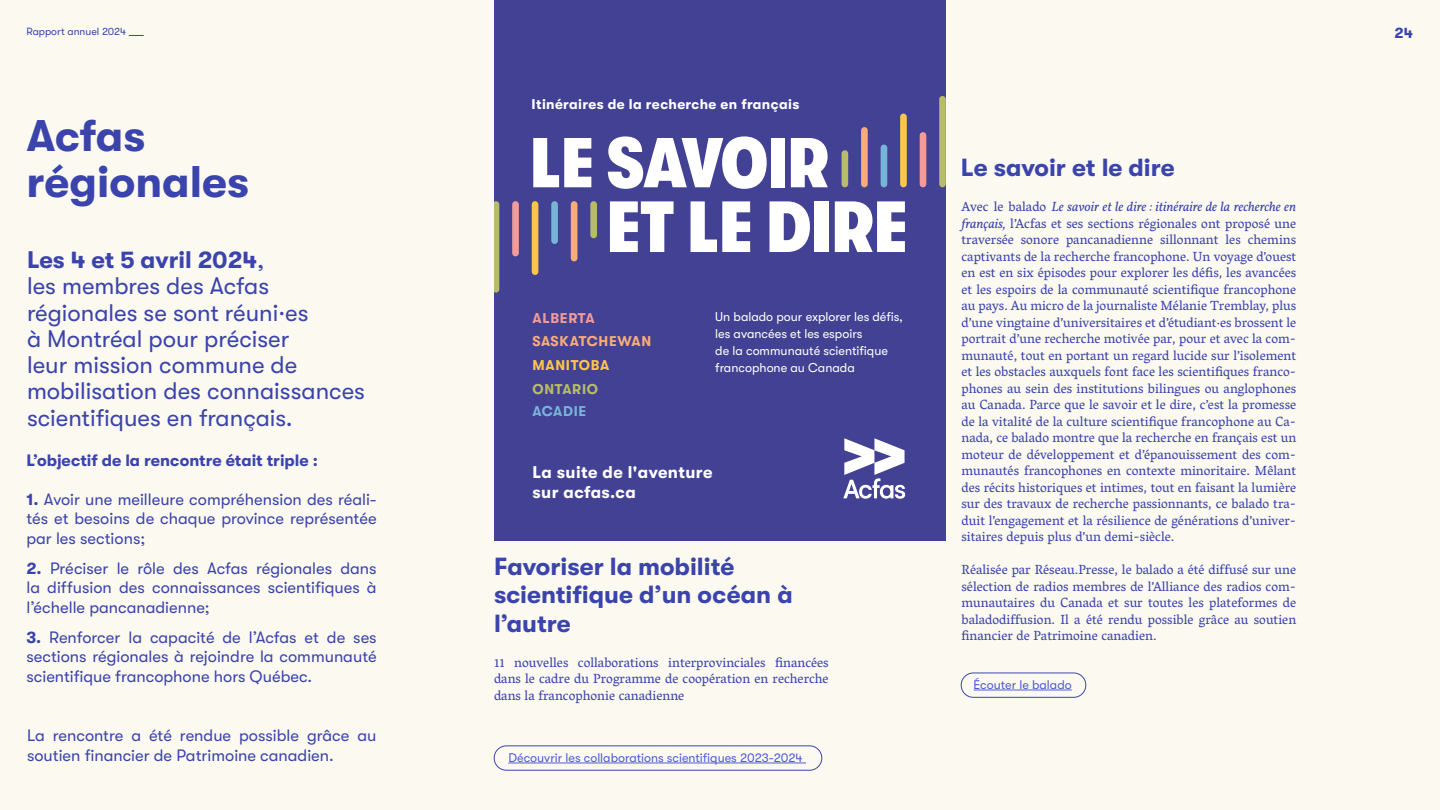
<style>
.page{position:relative;width:1440px;height:810px;background:#fcfaf0}
.page>*{position:absolute;margin:0;border:0;box-sizing:border-box;transform-origin:0 0}
.t1{font:700 44.25px/45.8px "GT Walsheim";color:#3b44ac}
.t2{font:700 24.75px/28.5px "GT Walsheim";color:#3b44ac}
.t3{font:24px/26.2px "GT Walsheim";color:#3b44ac}
.t4{font:700 17.02px/19.8px "GT Walsheim";letter-spacing:.025em;color:#fff}
.t5{font:16.5px/19.5px "GT Walsheim";color:#3b44ac;text-align:justify}
.t6{font:700 16.5px "GT Walsheim";color:#3b44ac}
.t7{font:700 15px "GT Walsheim";color:#3b44ac}
.t8{font:700 14.17px "GT Walsheim";letter-spacing:.025em;color:#fff}
.t9{font:700 14.17px "GT Walsheim";letter-spacing:.05em;color:#f7ad77}
.t10{font:700 14.17px "GT Walsheim";letter-spacing:.04em;color:#fdc649}
.t11{font:700 14.17px "GT Walsheim";letter-spacing:.05em;color:#f39b98}
.t12{font:700 14.17px "GT Walsheim";letter-spacing:.05em;color:#b6bc67}
.t13{font:700 14.17px "GT Walsheim";letter-spacing:.035em;color:#77b4d8}
.t14{font:13.5px/16.5px "Vesper Libre";color:#3b44ac;text-align:justify}
.t15{font:italic 13.5px "Vollkorn";color:#3b44ac}
.t16{font:12.75px/17px "GT Walsheim";color:#fff}
.t17{font:12.52px "GT Walsheim";color:#4f5cd6}
.t18{font:10.5px "GT Walsheim";color:#3b44ac}
.s1{font-weight:700}
.s2{font-family:"Vesper Libre";font-style:normal}
.s3{font-family:"Vollkorn";font-style:italic}
</style>
<div class="page">
<svg style="left:129px;top:35px;width:15px;height:1px"></svg>
<div style="left:494px;top:0;width:452px;height:540px;background:#424193"></div>
<svg style="left:533px;top:138px;width:58px;height:49px"></svg>
<svg style="left:608px;top:136px;width:159px;height:53px"></svg>
<div style="left:771px;top:138px;width:14px;height:49px;background:#fff"></div>
<svg style="left:791px;top:138px;width:37px;height:49px"></svg>
<svg style="left:610px;top:201px;width:64px;height:51px"></svg>
<svg style="left:691px;top:201px;width:59px;height:51px"></svg>
<svg style="left:769px;top:201px;width:41px;height:51px"></svg>
<div style="left:814px;top:201px;width:14px;height:51px;background:#fff"></div>
<svg style="left:835px;top:201px;width:70px;height:51px"></svg>
<div style="left:590px;top:201px;width:7px;height:37px;background:#b6bc67;border-radius:3px"></div>
<div style="left:571px;top:201px;width:6px;height:60px;background:#f7ad77;border-radius:3px"></div>
<div style="left:551px;top:201px;width:7px;height:43px;background:#77b4d8;border-radius:3px"></div>
<div style="left:532px;top:201px;width:6px;height:74px;background:#fdc649;border-radius:3px"></div>
<div style="left:512px;top:201px;width:7px;height:55px;background:#f39b98;border-radius:3px"></div>
<svg style="left:494px;top:201px;width:5px;height:92px"></svg>
<div style="left:939px;top:96px;width:7px;height:91px;background:#b6bc67;border-radius:3px"></div>
<div style="left:842px;top:150px;width:6px;height:37px;background:#b6bc67;border-radius:3px"></div>
<div style="left:881px;top:145px;width:6px;height:42px;background:#77b4d8;border-radius:3px"></div>
<div style="left:920px;top:132px;width:6px;height:55px;background:#f39b98;border-radius:3px"></div>
<div style="left:861px;top:127px;width:7px;height:60px;background:#f7ad77;border-radius:3px"></div>
<div style="left:900px;top:114px;width:7px;height:73px;background:#fdc649;border-radius:3px"></div>
<svg style="left:843px;top:438px;width:62px;height:61px"></svg>
<hr style="left:508px;top:763px;width:298px;height:1px;background:#4f5cd6">
<hr style="left:974px;top:690px;width:98px;height:1px;background:#4f5cd6">
<div style="left:961px;top:673px;width:125px;height:25px;border:1px solid #3b44ac;border-radius:12px"></div>
<div style="left:494px;top:746px;width:328px;height:24px;border:1px solid #3b44ac;border-radius:12px"></div>
<p class="t18" style="left:26px;top:26px;width:101px">Rapport annuel 2024</p>
<p class="t7" style="left:1395px;top:25px;width:20px">24</p>
<h1 class="t1" style="left:26px;top:113px;width:224px">Acfas régionales</h1>
<h3 class="t3" style="left:27px;top:247px;width:340px"><span class="s1">Les 4 et 5 avril 2024</span>,<br>les membres des Acfas régionales se sont réuni·es<br>à Montréal pour préciser<br>leur mission commune de mobilisation des connaissances scientifiques en français.</h3>
<p class="t6" style="left:26px;top:451px;width:293px">L’objectif de la rencontre était triple :</p>
<p class="t5" style="left:26px;top:489px;width:352px"><span class="s1">1.</span> Avoir une meilleure compréhension des réali&shy;tés et besoins de chaque province représentée par les sections;</p>
<p class="t5" style="left:26px;top:558px;width:352px"><span class="s1">2.</span> Préciser le rôle des Acfas régionales dans la diffusion des connaissances scientifiques à l’échelle pancanadienne;</p>
<p class="t5" style="left:26px;top:627px;width:352px"><span class="s1">3.</span> Renforcer la capacité de l’Acfas et de ses sections régionales à rejoindre la communauté scientifique francophone hors Québec.</p>
<p class="t5" style="left:27px;top:726px;width:351px">La rencontre a été rendue possible grâce au soutien financier de Patrimoine canadien.</p>
<p class="t8" style="left:532px;top:96px;width:269px">Itinéraires de la recherche en français</p>
<p class="t11" style="left:532px;top:310px;width:64px">ALBERTA</p>
<p class="t9" style="left:532px;top:333px;width:120px">SASKATCHEWAN</p>
<p class="t10" style="left:532px;top:357px;width:78px">MANITOBA</p>
<p class="t12" style="left:532px;top:381px;width:67px">ONTARIO</p>
<p class="t13" style="left:532px;top:404px;width:55px">ACADIE</p>
<p class="t16" style="left:715px;top:309px;width:189px">Un balado pour explorer les défis, les avancées et les espoirs<br>de la communauté scientifique francophone au Canada</p>
<p class="t4" style="left:532px;top:463px;width:182px">La suite de l'aventure sur acfas.ca</p>
<h2 class="t2" style="left:494px;top:552px;width:300px">Favoriser la mobilité scientifique d’un océan à l’autre</h2>
<p class="t14" style="left:494px;top:654px;width:336px">11 nouvelles collaborations interprovinciales financées dans le cadre du Programme de coopération en recherche dans la francophonie canadienne</p>
<p class="t17" style="left:508px;top:750px;width:296px">Découvrir les collaborations scientifiques 2023-2024</p>
<h2 class="t2" style="left:961px;top:154px;width:215px">Le savoir et le dire</h2>
<p class="t15" style="left:962px;top:197px;width:336px"><span class="s2">Avec le balado</span> Le savoir et le dire : itinéraire de la recherche en</p>
<p class="t14" style="left:962px;top:215px;width:336px"><span class="s3">français,</span> l’Acfas et ses sections régionales ont proposé une traversée sonore pancanadienne sillonnant les chemins captivants de la recherche francophone. Un voyage d’ouest en est en six épisodes pour explorer les défis, les avancées et les espoirs de la communauté scientifique francophone au pays. Au micro de la journaliste Mélanie Tremblay, plus d’une vingtaine d’universitaires et d’étudiant·es brossent le portrait d’une recherche motivée par, pour et avec la com&shy;munauté, tout en portant un regard lucide sur l’isolement et les obstacles auxquels font face les scientifiques franco&shy;phones au sein des institutions bilingues ou anglophones au Canada. Parce que le savoir et le dire, c’est la promesse de la vitalité de la culture scientifique francophone au Ca&shy;nada, ce balado montre que la recherche en français est un moteur de développement et d’épanouissement des com&shy;munautés francophones en contexte minoritaire. Mêlant des récits historiques et intimes, tout en faisant la lumière sur des travaux de recherche passionnants, ce balado tra&shy;duit l’engagement et la résilience de générations d’univer&shy;sitaires depuis plus d’un demi-siècle.</p>
<p class="t14" style="left:962px;top:561px;width:336px">Réalisée par Réseau.Presse, le balado a été diffusé sur une sélection de radios membres de l’Alliance des radios com&shy;munautaires du Canada et sur toutes les plateformes de baladodiffusion. Il a été rendu possible grâce au soutien financier de Patrimoine canadien.</p>
<p class="t17" style="left:974px;top:677px;width:100px">Écouter le balado</p>
</div>
